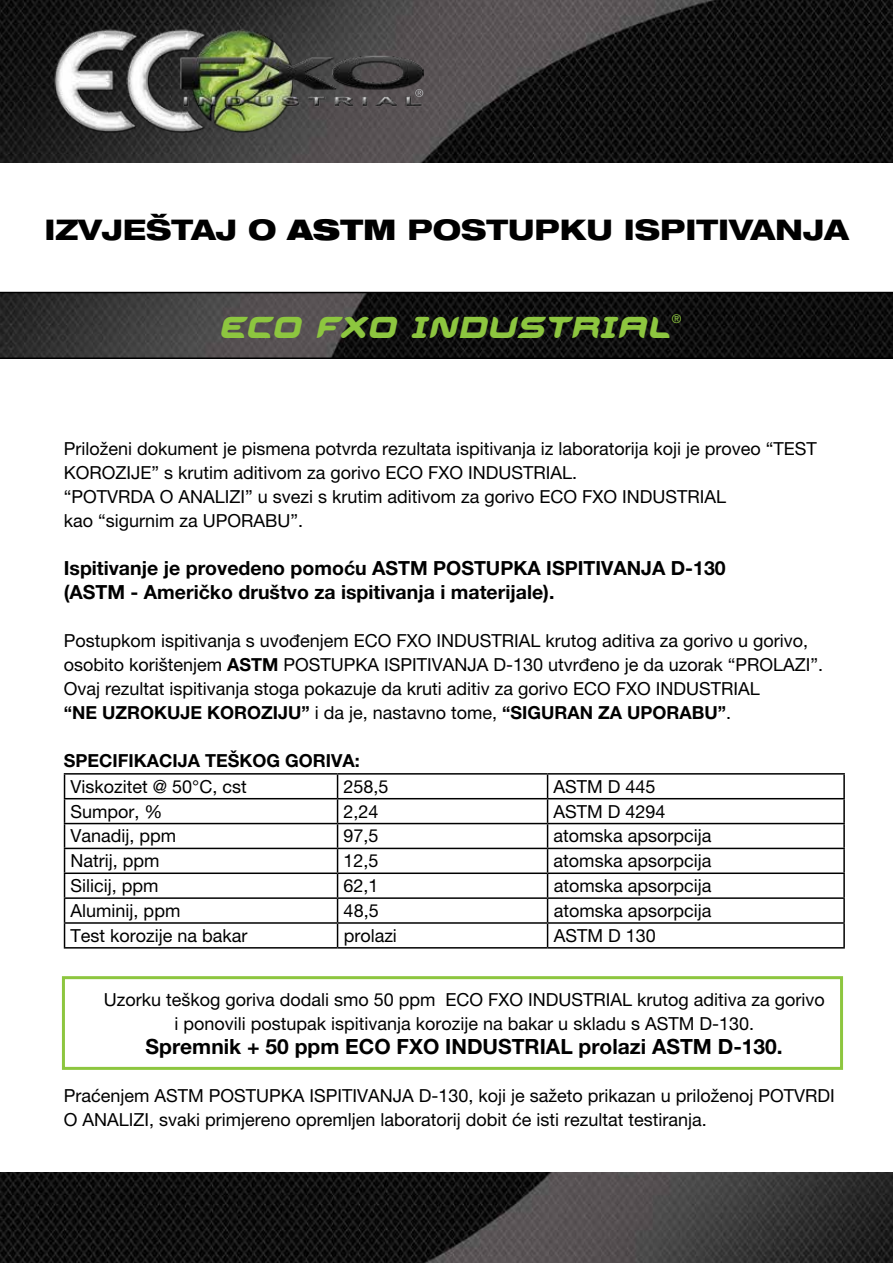
<style>
.page{position:relative;width:893px;height:1263px;background:#fff}
.page>*{position:absolute;margin:0;border:0;box-sizing:border-box;transform-origin:0 0}
.t1{font:italic 45px "Aura";color:#8dc63f}
.t2{font:800 expanded 28.5px "Helvetica Neue LT Pro";color:#000}
.t3{font:700 21px "Helvetica Neue LT Pro";color:#000}
.t4{font:700 19.5px/24px "Helvetica Neue LT Pro";color:#000}
.t5{font:18px/24px "Helvetica Neue LT Pro";color:#000}
.t6{font:700 18px "Helvetica Neue LT Pro";color:#000}
.t7{font:12px "Helvetica Neue LT Pro";color:#8dc63f}
.s1{font-weight:900}
.s2{font-weight:700}
</style>
<div class="page">
<img style="left:0;top:0;width:893px;height:162px">
<img style="left:0;top:1172px;width:893px;height:91px">
<hr style="left:64px;top:773px;width:274px;height:2px;background:#000">
<hr style="left:338px;top:773px;width:210px;height:2px;background:#000">
<hr style="left:548px;top:773px;width:297px;height:2px;background:#000">
<hr style="left:843px;top:775px;width:2px;height:23px;background:#000">
<hr style="left:64px;top:798px;width:274px;height:1px;background:#000">
<hr style="left:338px;top:798px;width:210px;height:1px;background:#000">
<hr style="left:548px;top:798px;width:297px;height:1px;background:#000">
<hr style="left:843px;top:799px;width:2px;height:24px;background:#000">
<hr style="left:64px;top:823px;width:274px;height:1px;background:#000">
<hr style="left:338px;top:823px;width:210px;height:1px;background:#000">
<hr style="left:548px;top:823px;width:297px;height:1px;background:#000">
<hr style="left:843px;top:824px;width:2px;height:24px;background:#000">
<hr style="left:64px;top:848px;width:274px;height:1px;background:#000">
<hr style="left:338px;top:848px;width:210px;height:1px;background:#000">
<hr style="left:548px;top:848px;width:297px;height:1px;background:#000">
<hr style="left:843px;top:849px;width:2px;height:23px;background:#000">
<hr style="left:64px;top:872px;width:274px;height:2px;background:#000">
<hr style="left:338px;top:872px;width:210px;height:2px;background:#000">
<hr style="left:548px;top:872px;width:297px;height:2px;background:#000">
<hr style="left:843px;top:874px;width:2px;height:23px;background:#000">
<hr style="left:64px;top:897px;width:274px;height:2px;background:#000">
<hr style="left:338px;top:897px;width:210px;height:2px;background:#000">
<hr style="left:548px;top:897px;width:297px;height:2px;background:#000">
<hr style="left:843px;top:899px;width:2px;height:23px;background:#000">
<hr style="left:64px;top:922px;width:274px;height:2px;background:#000">
<svg style="left:64px;top:775px;width:1px;height:172px"></svg>
<hr style="left:338px;top:922px;width:210px;height:2px;background:#000">
<svg style="left:337px;top:775px;width:1px;height:172px"></svg>
<hr style="left:548px;top:922px;width:297px;height:2px;background:#000">
<svg style="left:547px;top:775px;width:1px;height:172px"></svg>
<hr style="left:843px;top:924px;width:2px;height:23px;background:#000">
<hr style="left:64px;top:947px;width:274px;height:1px;background:#000">
<hr style="left:338px;top:947px;width:210px;height:1px;background:#000">
<hr style="left:548px;top:947px;width:297px;height:1px;background:#000">
<svg style="left:0;top:292px;width:893px;height:67px;background:#222122"></svg>
<div style="left:62px;top:976px;width:781px;height:94px;border:3px solid #8dc63f"></div>
<img style="left:54px;top:30px;width:369px;height:103px">
<svg style="left:415px;top:89px;width:8px;height:8px"></svg>
<h2 class="t2" style="left:44px;top:211px;width:806px">IZVJEŠTAJ O <span class="s1">ASTM</span> POSTUPKU ISPITIVANJA</h2>
<h1 class="t1" style="left:220px;top:307px;width:453px">ECO FXO INDUSTRIAL</h1>
<p class="t7" style="left:672px;top:312px;width:11px">®</p>
<p class="t5" style="left:64px;top:436px;width:755px">Priloženi dokument je pismena potvrda rezultata ispitivanja iz laboratorija koji je proveo “TEST KOROZIJE” s krutim aditivom za gorivo ECO FXO INDUSTRIAL.<br>“POTVRDA O ANALIZI” u svezi s krutim aditivom za gorivo ECO FXO INDUSTRIAL<br>kao “sigurnim za UPORABU”.</p>
<p class="t4" style="left:64px;top:556px;width:663px">Ispitivanje je provedeno pomoću ASTM POSTUPKA ISPITIVANJA D-130 (ASTM - Američko društvo za ispitivanja i materijale).</p>
<p class="t5" style="left:64px;top:628px;width:761px">Postupkom ispitivanja s uvođenjem ECO FXO INDUSTRIAL krutog aditiva za gorivo u gorivo, osobito korištenjem <span class="s2">ASTM</span> POSTUPKA ISPITIVANJA D-130 utvrđeno je da uzorak “PROLAZI”.<br>Ovaj rezultat ispitivanja stoga pokazuje da kruti aditiv za gorivo ECO FXO INDUSTRIAL<br><span class="s2">“NE UZROKUJE KOROZIJU”</span> i da je, nastavno tome, <span class="s2">“SIGURAN ZA UPORABU”</span>.</p>
<p class="t6" style="left:64px;top:749px;width:297px">SPECIFIKACIJA TEŠKOG GORIVA:</p>
<p class="t5" style="left:71px;top:774px;width:178px">Viskozitet @ 50°C, cst</p>
<p class="t5" style="left:344px;top:774px;width:47px">258,5</p>
<p class="t5" style="left:554px;top:774px;width:104px">ASTM D 445</p>
<p class="t5" style="left:71px;top:799px;width:94px">Sumpor, %</p>
<p class="t5" style="left:344px;top:799px;width:37px">2,24</p>
<p class="t5" style="left:554px;top:799px;width:114px">ASTM D 4294</p>
<p class="t5" style="left:71px;top:824px;width:107px">Vanadij, ppm</p>
<p class="t5" style="left:344px;top:824px;width:37px">97,5</p>
<p class="t5" style="left:554px;top:824px;width:159px">atomska apsorpcija</p>
<p class="t5" style="left:71px;top:849px;width:91px">Natrij, ppm</p>
<p class="t5" style="left:344px;top:849px;width:37px">12,5</p>
<p class="t5" style="left:554px;top:849px;width:159px">atomska apsorpcija</p>
<p class="t5" style="left:71px;top:873px;width:90px">Silicij, ppm</p>
<p class="t5" style="left:344px;top:873px;width:37px">62,1</p>
<p class="t5" style="left:554px;top:873px;width:159px">atomska apsorpcija</p>
<p class="t5" style="left:71px;top:898px;width:111px">Aluminij, ppm</p>
<p class="t5" style="left:344px;top:898px;width:37px">48,5</p>
<p class="t5" style="left:554px;top:898px;width:159px">atomska apsorpcija</p>
<p class="t5" style="left:71px;top:923px;width:178px">Test korozije na bakar</p>
<p class="t5" style="left:344px;top:923px;width:55px">prolazi</p>
<p class="t5" style="left:554px;top:923px;width:104px">ASTM D 130</p>
<p class="t5" style="left:104px;top:987px;width:723px;text-align:center">Uzorku teškog goriva dodali smo 50 ppm ECO FXO INDUSTRIAL krutog aditiva za gorivo i ponovili postupak ispitivanja korozije na bakar u skladu s ASTM D-130.</p>
<p class="t3" style="left:146px;top:1033px;width:639px">Spremnik + 50 ppm ECO FXO INDUSTRIAL prolazi ASTM D-130.</p>
<p class="t5" style="left:64px;top:1083px;width:773px">Praćenjem ASTM POSTUPKA ISPITIVANJA D-130, koji je sažeto prikazan u priloženoj POTVRDI<br>O ANALIZI, svaki primjereno opremljen laboratorij dobit će isti rezultat testiranja.</p>
</div>
